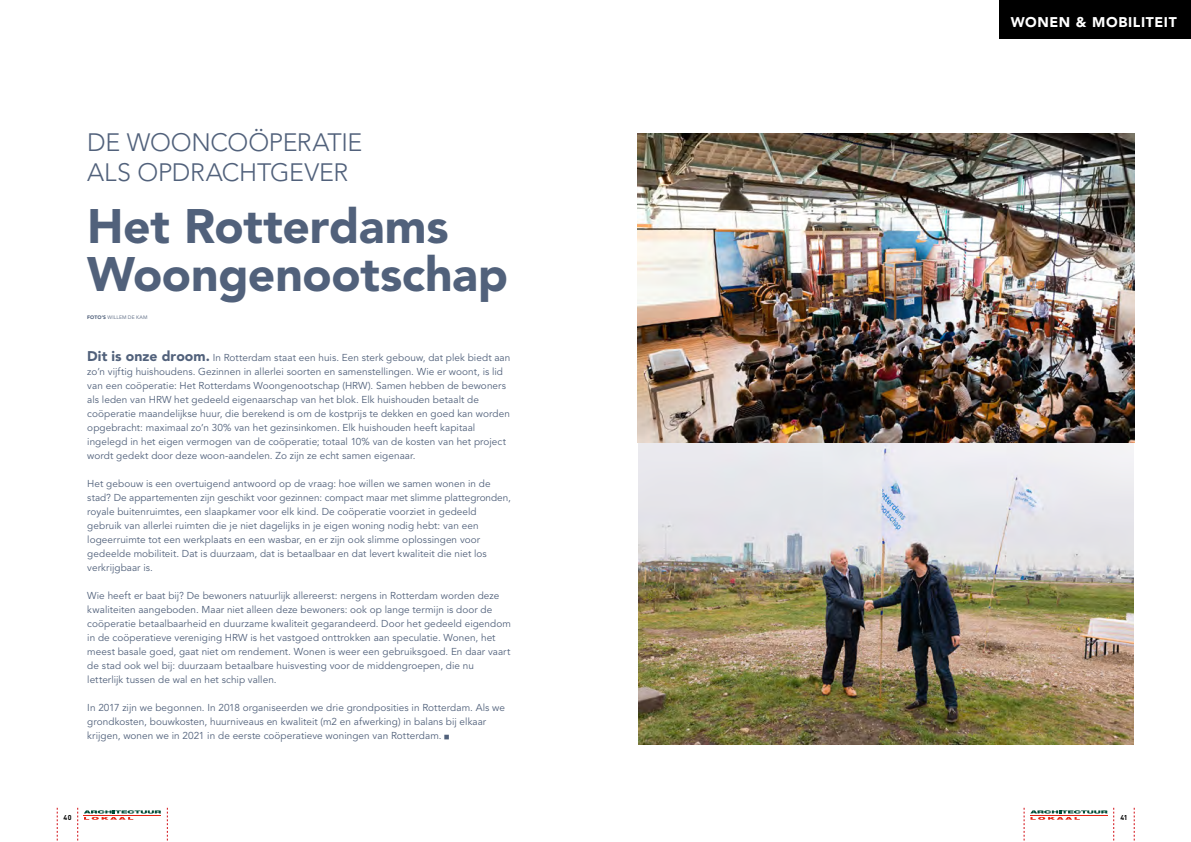
<style>
.page{position:relative;width:1191px;height:842px;background:#fff}
.page>*{position:absolute;margin:0;border:0;box-sizing:border-box;transform-origin:0 0}
.t1{font:900 48px/48px "Avenir";letter-spacing:-.005em;color:#51617b}
.t2{font:300 25px/30px "Avenir";letter-spacing:-.01em;color:#51617b}
.t3{font:900 14px "Avenir";letter-spacing:.045em;color:#fff}
.t4{font:10px/14px "Avenir";letter-spacing:.005em;color:#51617b}
.t5{font:700 7px "DIN";color:#000}
.t6{font:5px "Avenir";letter-spacing:.025em;color:#51617b}
.s1{font-weight:900}
.s2{font-weight:900;font-size:14px}
</style>
<div class="page">
<img style="left:638px;top:443px;width:496px;height:301px">
<svg style="left:1023px;top:808px;width:1px;height:33px"></svg>
<svg style="left:1113px;top:808px;width:1px;height:33px"></svg>
<svg style="left:1134px;top:808px;width:1px;height:33px"></svg>
<svg style="left:1030px;top:810px;width:77px;height:10px"></svg>
<div style="left:999px;top:0;width:192px;height:38px;background:#000"></div>
<img style="left:638px;top:133px;width:496px;height:310px">
<svg style="left:57px;top:808px;width:1px;height:33px"></svg>
<svg style="left:77px;top:808px;width:1px;height:33px"></svg>
<svg style="left:167px;top:808px;width:1px;height:33px"></svg>
<svg style="left:84px;top:810px;width:77px;height:10px"></svg>
<h2 class="t2" style="left:87px;top:127px;width:277px">DE WOONCOÖPERATIE<br>ALS OPDRACHTGEVER</h2>
<h1 class="t1" style="left:87px;top:202px;width:422px">Het Rotterdams<br>Woongenootschap</h1>
<p class="t6" style="left:87px;top:314px;width:62px"><span class="s1">FOTO’S</span> WILLEM DE KAM</p>
<p class="t4" style="left:87px;top:351px;width:424px"><span class="s2">Dit is onze droom.</span> In Rotterdam staat een huis. Een sterk gebouw, dat plek biedt aan zo’n vijftig huishoudens. Gezinnen in allerlei soorten en samenstellingen. Wie er woont, is lid van een coöperatie: Het Rotterdams Woongenootschap (HRW). Samen hebben de bewoners als leden van HRW het gedeeld eigenaarschap van het blok. Elk huishouden betaalt de coöperatie maandelijkse huur, die berekend is om de kostprijs te dekken en goed kan worden opgebracht: maximaal zo’n 30% van het gezinsinkomen. Elk huishouden heeft kapitaal ingelegd in het eigen vermogen van de coöperatie; totaal 10% van de kosten van het project wordt gedekt door deze woon-aandelen. Zo zijn ze echt samen eigenaar.</p>
<p class="t4" style="left:87px;top:477px;width:425px">Het gebouw is een overtuigend antwoord op de vraag: hoe willen we samen wonen in de stad? De appartementen zijn geschikt voor gezinnen: compact maar met slimme plattegronden, royale buitenruimtes, een slaapkamer voor elk kind. De coöperatie voorziet in gedeeld gebruik van allerlei ruimten die je niet dagelijks in je eigen woning nodig hebt: van een logeerruimte tot een werkplaats en een wasbar, en er zijn ook slimme oplossingen voor gedeelde mobiliteit. Dat is duurzaam, dat is betaalbaar en dat levert kwaliteit die niet los verkrijgbaar is.</p>
<p class="t4" style="left:87px;top:589px;width:425px">Wie heeft er baat bij? De bewoners natuurlijk allereerst: nergens in Rotterdam worden deze kwaliteiten aangeboden. Maar niet alleen deze bewoners: ook op lange termijn is door de coöperatie betaalbaarheid en duurzame kwaliteit gegarandeerd. Door het gedeeld eigendom in de coöperatieve vereniging HRW is het vastgoed onttrokken aan speculatie. Wonen, het meest basale goed, gaat niet om rendement. Wonen is weer een gebruiksgoed. En daar vaart de stad ook wel bij: duurzaam betaalbare huisvesting voor de middengroepen, die nu letterlijk tussen de wal en het schip vallen.</p>
<p class="t4" style="left:87px;top:701px;width:419px">In 2017 zijn we begonnen. In 2018 organiseerden we drie grondposities in Rotterdam. Als we grondkosten, bouwkosten, huurniveaus en kwaliteit (m2 en afwerking) in balans bij elkaar krijgen, wonen we in 2021 in de eerste coöperatieve woningen van Rotterdam. ■</p>
<p class="t5" style="left:64px;top:812px;width:9px">40</p>
<h3 class="t3" style="left:1010px;top:13px;width:167px">WONEN &amp; MOBILITEIT</h3>
<p class="t5" style="left:1120px;top:812px;width:9px">41</p>
</div>
